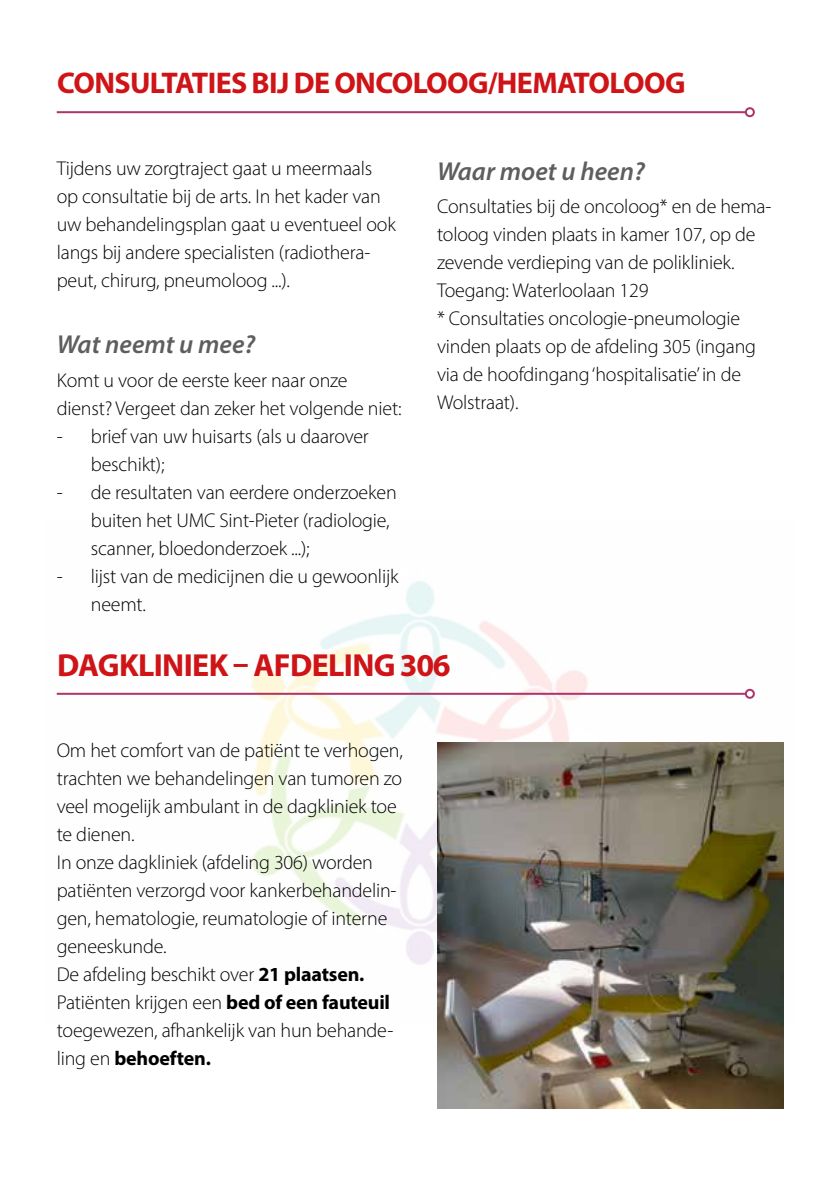
<style>
.page{position:relative;width:840px;height:1191px;background:#fff}
.page>*{position:absolute;margin:0;border:0;box-sizing:border-box;transform-origin:0 0}
.t1{font:700 32px "Myriad Pro";letter-spacing:-.02em;color:#cf1417}
.t2{font:700 30px "Myriad Pro";letter-spacing:-.02em;color:#cf1417}
.t3{font:italic 600 26px "Myriad Pro";color:#5f5e5e}
.t4{font:300 20px/28px "Myriad Pro";letter-spacing:-.01em;color:#000}
.s1{font-weight:700}
</style>
<div class="page">
<img style="left:56px;top:581px;width:728px;height:442px">
<hr style="left:57px;top:111px;width:688px;height:2px;background:#ae336a">
<div style="left:744px;top:107px;width:10px;height:10px;border:2px solid #ae336a;border-radius:50%"></div>
<hr style="left:57px;top:693px;width:688px;height:2px;background:#ae336a">
<div style="left:744px;top:689px;width:10px;height:10px;border:2px solid #ae336a;border-radius:50%"></div>
<img style="left:437px;top:742px;width:345px;height:366px">
<h2 class="t2" style="left:57px;top:63px;width:629px">CONSULTATIES BIJ DE ONCOLOOG/HEMATOLOOG</h2>
<p class="t4" style="left:57px;top:154px;width:340px">Tijdens uw zorgtraject gaat u meermaals op consultatie bij de arts. In het kader van uw behandelingsplan gaat u eventueel ook langs bij andere specialisten (radiothera&shy;peut, chirurg, pneumoloog ...).</p>
<h3 class="t3" style="left:57px;top:328px;width:200px">Wat neemt u mee?</h3>
<p class="t4" style="left:57px;top:366px;width:346px">Komt u voor de eerste keer naar onze dienst? Vergeet dan zeker het volgende niet:</p>
<p class="t4" style="left:91px;top:422px;width:279px;text-indent:-34px">- brief van uw huisarts (als u daarover beschikt);</p>
<p class="t4" style="left:91px;top:478px;width:307px;text-indent:-34px">- de resultaten van eerdere onderzoeken buiten het UMC Sint-Pieter (radiologie, scanner, bloedonderzoek ...);</p>
<p class="t4" style="left:91px;top:562px;width:309px;text-indent:-34px">- lijst van de medicijnen die u gewoonlijk neemt.</p>
<h3 class="t3" style="left:437px;top:154px;width:209px">Waar moet u heen?</h3>
<p class="t4" style="left:437px;top:192px;width:336px">Consultaties bij de oncoloog* en de hema&shy;toloog vinden plaats in kamer 107, op de zevende verdieping van de polikliniek.<br>Toegang: Waterloolaan 129<br>* Consultaties oncologie-pneumologie vinden plaats op de afdeling 305 (ingang via de hoofdingang ‘hospitalisatie’ in de Wolstraat).</p>
<h1 class="t1" style="left:57px;top:644px;width:395px">DAGKLINIEK – AFDELING 306</h1>
<p class="t4" style="left:57px;top:736px;width:347px">Om het comfort van de patiënt te verhogen, trachten we behandelingen van tumoren zo veel mogelijk ambulant in de dagkliniek toe te dienen.<br>In onze dagkliniek (afdeling 306) worden patiënten verzorgd voor kankerbehandelin&shy;gen, hematologie, reumatologie of interne geneeskunde.<br>De afdeling beschikt over <span class="s1">21 plaatsen.<br></span>Patiënten krijgen een <span class="s1">bed of een fauteuil </span>toegewezen, afhankelijk van hun behande&shy;ling en <span class="s1">behoeften.</span></p>
</div>
